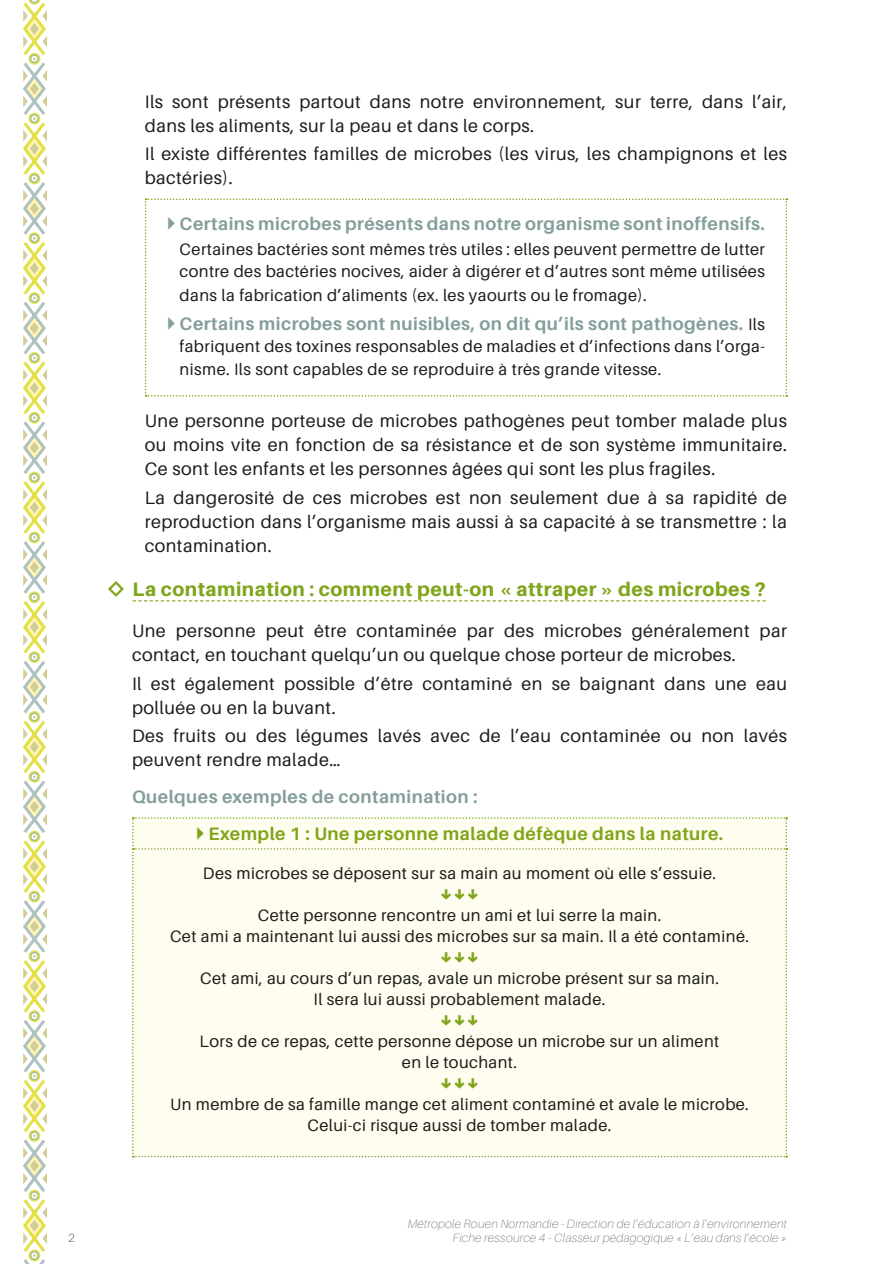
<style>
.page{position:relative;width:893px;height:1264px;background:#fff}
.page>*{position:absolute;margin:0;border:0;box-sizing:border-box;transform-origin:0 0}
.t1{font:800 19.5px "Aileron";letter-spacing:.025em;color:#80a51b}
.t2{font:18px/24px "Aileron";letter-spacing:.025em;color:#1d1d1b}
.t3{font:700 18px "Aileron";letter-spacing:.025em;color:#849e9b}
.t4{font:700 18px/37.7px "Aileron";letter-spacing:.025em;color:#80a51b}
.t5{font:16.5px/21px "Aileron";letter-spacing:.025em;color:#1d1d1b;text-align:center}
.t6{font:italic 100 12px "Aileron";letter-spacing:.025em;color:#70706f}
.t7{font:300 12px "Aileron";color:#70706f}
.s1{font-family:"Fn T Basic Shapes 1";font-weight:400}
.s2{font-weight:400;font-size:16.5px;color:#1d1d1b}
.s3{font-weight:700}
.s4{color:#849e9b}
</style>
<div class="page">
<svg style="left:23px;top:0;width:24px;height:1263px"></svg>
<svg style="left:133px;top:600px;width:633px;height:1px"></svg>
<svg style="left:145px;top:198px;width:642px;height:198px"></svg>
<div style="left:132px;top:817px;width:655px;height:340px;background:#fffdef"></div>
<p class="t2" style="left:145px;top:90px;width:644px">Ils sont présents partout dans notre environnement, sur terre, dans l’air, dans les aliments, sur la peau et dans le corps.</p>
<p class="t2" style="left:145px;top:142px;width:643px">Il existe différentes familles de microbes (les virus, les champignons et les bactéries).</p>
<p class="t3" style="left:167px;top:214px;width:600px"><span class="s1">Z</span> Certains microbes présents dans notre organisme sont inoffensifs.</p>
<p class="t5" style="left:180px;top:238px;width:587px;line-height:22.5px;text-align:left">Certaines bactéries sont mêmes très utiles : elles peuvent permettre de lutter contre des bactéries nocives, aider à digérer et d’autres sont même utilisées</p>
<p class="t5" style="left:180px;top:285px;width:469px">dans la fabrication d’aliments (ex. les yaourts ou le fromage).</p>
<p class="t3" style="left:167px;top:313px;width:600px"><span class="s1">Z</span> Certains microbes sont nuisibles, on dit qu’ils sont pathogènes. <span class="s2">Ils</span></p>
<p class="t5" style="left:180px;top:335px;width:587px;line-height:22.5px;text-align:left">fabriquent des toxines responsables de maladies et d’infections dans l’orga&shy;nisme. Ils sont capables de se reproduire à très grande vitesse.</p>
<p class="t2" style="left:145px;top:409px;width:644px;text-align:justify">Une personne porteuse de microbes pathogènes peut tomber malade plus ou moins vite en fonction de sa résistance et de son système immunitaire.<br>Ce sont les enfants et les personnes âgées qui sont les plus fragiles.</p>
<p class="t2" style="left:145px;top:485px;width:644px;text-align:justify">La dangerosité de ces microbes est non seulement due à sa rapidité de reproduction dans l’organisme mais aussi à sa capacité à se transmettre : la contamination.</p>
<p class="t1" style="left:107px;top:578px;width:661px"><span class="s1">,</span> La contamination <span class="s3">:</span> comment peut-on « attraper » des microbes ?</p>
<p class="t2" style="left:132px;top:619px;width:656px">Une personne peut être contaminée par des microbes généralement par contact, en touchant quelqu’un ou quelque chose porteur de microbes.</p>
<p class="t2" style="left:132px;top:671px;width:656px">Il est également possible d’être contaminé en se baignant dans une eau polluée ou en la buvant.</p>
<p class="t2" style="left:132px;top:724px;width:656px">Des fruits ou des légumes lavés avec de l’eau contaminée ou non lavés peuvent rendre malade…</p>
<p class="t4" style="left:196px;top:777px;width:529px;text-indent:-64px"><span class="s4">Quelques exemples de contamination :<br></span><span class="s1">Z</span> Exemple 1 : Une personne malade défèque dans la nature.</p>
<p class="t5" style="left:203px;top:862px;width:515px">Des microbes se déposent sur sa main au moment où elle s’essuie.</p>
<p class="t5" style="left:170px;top:904px;width:580px">Cette personne rencontre un ami et lui serre la main.<br>Cet ami a maintenant lui aussi des microbes sur sa main. Il a été contaminé.</p>
<p class="t5" style="left:200px;top:967px;width:520px">Cet ami, au cours d’un repas, avale un microbe présent sur sa main.<br>Il sera lui aussi probablement malade.</p>
<p class="t5" style="left:200px;top:1030px;width:521px">Lors de ce repas, cette personne dépose un microbe sur un aliment en le touchant.</p>
<p class="t5" style="left:170px;top:1093px;width:580px">Un membre de sa famille mange cet aliment contaminé et avale le microbe.<br>Celui-ci risque aussi de tomber malade.</p>
<p class="t6" style="left:408px;top:1216px;width:381px">Métropole Rouen Normandie - Direction de l’éducation à l’environnement</p>
<p class="t7" style="left:68px;top:1231px;width:8px">2</p>
<p class="t6" style="left:453px;top:1231px;width:336px">Fiche ressource 4 - Classeur pédagogique « L’eau dans l’école »</p>
</div>
